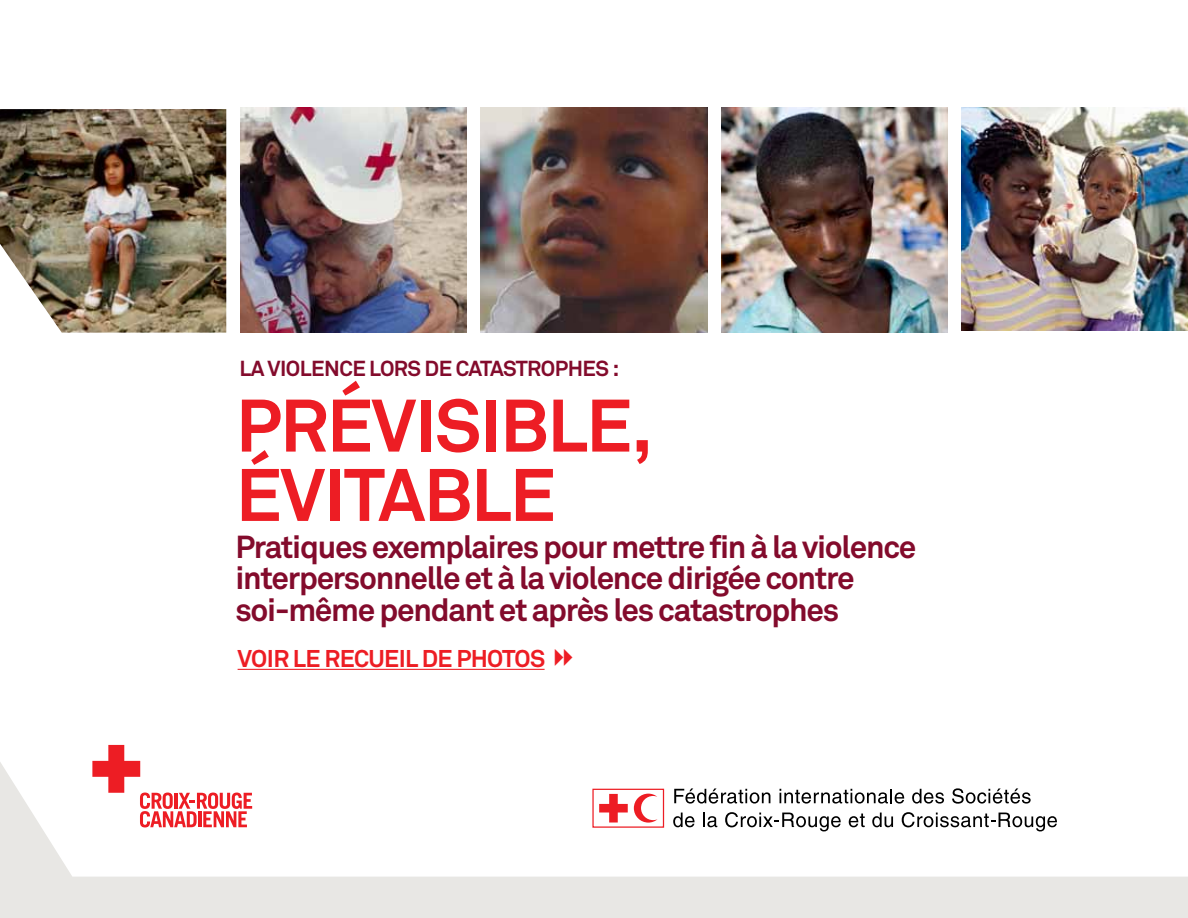
<style>
.page{position:relative;width:1188px;height:918px;background:#fff}
.page>*{position:absolute;margin:0;border:0;box-sizing:border-box;transform-origin:0 0}
.t1{font:700 73.35px/69.3px "Akkurat Std";letter-spacing:-.02em;color:#ed1d24}
.t2{font:700 31.5px/31.5px "Akkurat Office";letter-spacing:-.04em;color:#830b2c}
.t3{font:700 24px "Akkurat Office";letter-spacing:-.025em;color:#ed1d24}
.t4{font:700 21.45px "Akkurat Office";letter-spacing:-.025em;color:#830b2c}
</style>
<div class="page">
<img style="left:0;top:109px;width:226px;height:224px">
<img style="left:721px;top:107px;width:227px;height:226px">
<img style="left:240px;top:107px;width:227px;height:226px">
<img style="left:481px;top:107px;width:226px;height:226px">
<hr style="left:238px;top:669px;width:307px;height:1px;background:#ed1d24">
<img style="left:962px;top:107px;width:226px;height:224px">
<svg style="left:0;top:762px;width:1188px;height:156px"></svg>
<svg style="left:76px;top:744px;width:192px;height:99px"></svg>
<div style="left:590px;top:786px;width:77px;height:44px;background:#fff"></div>
<svg style="left:599px;top:794px;width:29px;height:29px"></svg>
<svg style="left:634px;top:794px;width:24px;height:29px"></svg>
<div style="left:592px;top:789px;width:72px;height:39px;border:1px solid #ed1d24"></div>
<svg style="left:674px;top:788px;width:96px;height:16px"></svg>
<svg style="left:780px;top:789px;width:124px;height:15px"></svg>
<svg style="left:912px;top:789px;width:32px;height:15px"></svg>
<svg style="left:952px;top:788px;width:79px;height:16px"></svg>
<svg style="left:673px;top:813px;width:22px;height:14px"></svg>
<svg style="left:703px;top:813px;width:14px;height:14px"></svg>
<svg style="left:725px;top:812px;width:116px;height:19px"></svg>
<svg style="left:849px;top:814px;width:16px;height:13px"></svg>
<svg style="left:872px;top:813px;width:21px;height:14px"></svg>
<svg style="left:902px;top:812px;width:155px;height:19px"></svg>
<p class="t4" style="left:239px;top:356px;width:41px">La viole</p>
<p class="t4" style="left:324px;top:356px;width:59px">nce lors</p>
<p class="t4" style="left:425px;top:356px;width:93px">de catastrophes</p>
<p class="t4" style="left:612px;top:356px;width:8px">:</p>
<h1 class="t1" style="left:236px;top:390px;width:419px">PRÉVISIBLE,<br>ÉVITABLE</h1>
<p class="t2" style="left:235px;top:531px;width:682px">Pratiques exemplaires pour mettre fin à la violence interpersonnelle et à la violence dirigée contre soi-même pendant et après les catastrophes</p>
<p class="t3" style="left:238px;top:643px;width:309px">VOIR LE RECUEIL DE PHOTOS</p>
</div>
